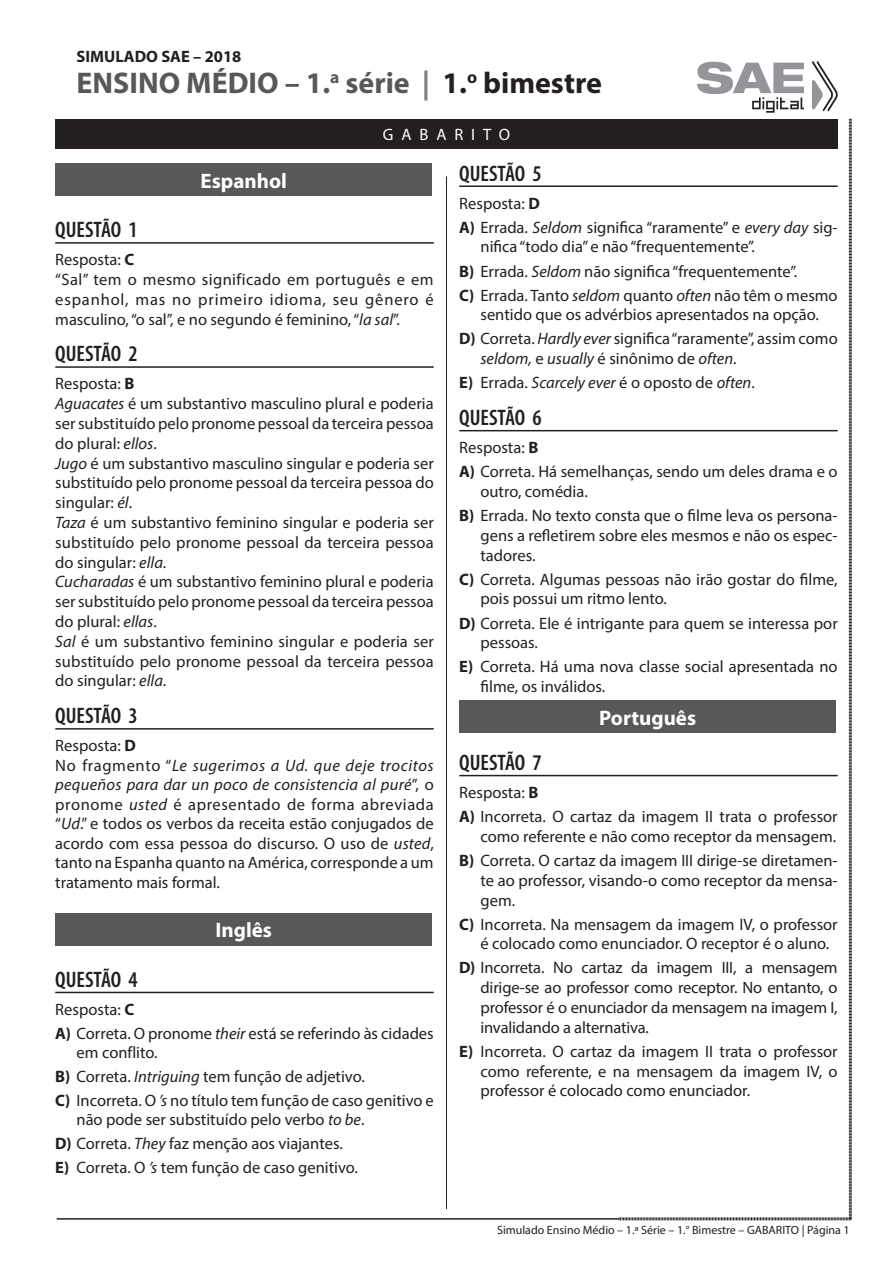
<style>
.page{position:relative;width:893px;height:1263px;background:#fff}
.page>*{position:absolute;margin:0;border:0;box-sizing:border-box;transform-origin:0 0}
.t1{font:700 30px "Myriad Pro";color:#57585a}
.t2{font:600 condensed 22.5px "Myriad Pro";color:#231f20}
.t3{font:700 21px "Myriad Pro";color:#fff}
.t4{font:16.5px/19.8px "Myriad Pro";color:#231f20}
.t5{font:16.5px/19.8px "Myriad Pro";letter-spacing:.025em;color:#231f20}
.t6{font:italic 16.5px/24px "Myriad Pro";color:#231f20;text-align:center}
.t7{font:700 16.5px "Myriad Pro";color:#231f20}
.t8{font:16.5px "Myriad Pro";letter-spacing:.48em;color:#fff}
.t9{font:12px "Myriad Pro";color:#231f20}
.s1{color:#808285}
.s2{color:#231f20}
.s3{font-weight:700}
.s4{font-style:italic}
.s5{font-style:normal}
.s6{font-weight:700;font-style:normal}
</style>
<div class="page">
<hr style="left:57px;top:1218px;width:562px;height:1px;background:#231f20">
<hr style="left:446px;top:176px;width:1px;height:1033px;background:#231f20">
<svg style="left:619px;top:119px;width:233px;height:1101px"></svg>
<hr style="left:55px;top:242px;width:379px;height:2px;background:#231f20">
<hr style="left:55px;top:366px;width:379px;height:2px;background:#231f20">
<hr style="left:55px;top:728px;width:379px;height:2px;background:#231f20">
<hr style="left:55px;top:992px;width:379px;height:1px;background:#231f20">
<div style="left:55px;top:164px;width:377px;height:32px;background:#57585a"></div>
<div style="left:55px;top:913px;width:377px;height:33px;background:#57585a"></div>
<hr style="left:459px;top:185px;width:379px;height:2px;background:#231f20">
<hr style="left:459px;top:430px;width:379px;height:1px;background:#231f20">
<hr style="left:459px;top:775px;width:379px;height:1px;background:#231f20">
<div style="left:459px;top:701px;width:377px;height:32px;background:#57585a"></div>
<div style="left:55px;top:119px;width:783px;height:30px;background:#231f20"></div>
<svg style="left:812px;top:61px;width:26px;height:50px"></svg>
<svg style="left:697px;top:62px;width:107px;height:51px"></svg>
<p class="t7" style="left:77px;top:46px;width:166px">SIMULADO SAE – 2018</p>
<h1 class="t1" style="left:77px;top:64px;width:527px">ENSINO MÉDIO – 1.<sup>a</sup> série <span class="s1">|</span> <span class="s2">1.</span><sup>o</sup> <span class="s2">bimestre</span></h1>
<p class="t8" style="left:383px;top:124px;width:129px">GABARITO</p>
<p class="t3" style="left:200px;top:167px;width:88px">Espanhol</p>
<h2 class="t2" style="left:55px;top:217px;width:84px">QUESTÃO 1</h2>
<p class="t5" style="left:55px;top:250px;width:380px">Resposta: <span class="s3">C<br></span>“Sal” tem o mesmo significado em português e em espanhol, mas no primeiro idioma, seu gênero é masculino, “o sal”, e no segundo é feminino, “<span class="s4">la sal</span>”.</p>
<h2 class="t2" style="left:55px;top:342px;width:84px">QUESTÃO 2</h2>
<p class="t4" style="left:55px;top:374px;width:380px">Resposta: <span class="s3">B<br></span><span class="s4">Aguacates</span> é um substantivo masculino plural e poderia ser substituído pelo pronome pessoal da terceira pessoa do plural: <span class="s4">ellos</span>.<br><span class="s4">Jugo</span> é um substantivo masculino singular e poderia ser substituído pelo pronome pessoal da terceira pessoa do singular: <span class="s4">él</span>.<br><span class="s4">Taza</span> é um substantivo feminino singular e poderia ser substituído pelo pronome pessoal da terceira pessoa do singular: <span class="s4">ella</span>.<br><span class="s4">Cucharadas</span> é um substantivo feminino plural e poderia ser substituído pelo pronome pessoal da terceira pessoa do plural: <span class="s4">ellas</span>.<br><span class="s4">Sal</span> é um substantivo feminino singular e poderia ser substituído pelo pronome pessoal da terceira pessoa do singular: <span class="s4">ella</span>.</p>
<h2 class="t2" style="left:55px;top:703px;width:84px">QUESTÃO 3</h2>
<p class="t4" style="left:55px;top:736px;width:380px">Resposta: <span class="s3">D<br></span>No fragmento “<span class="s4">Le sugerimos a Ud. que deje trocitos pequeños para dar un poco de consistencia al puré</span>”, o pronome <span class="s4">usted</span> é apresentado de forma abreviada “<span class="s4">Ud</span>.” e todos os verbos da receita estão conjugados de acordo com essa pessoa do discurso. O uso de <span class="s4">usted</span>, tanto na Espanha quanto na América, corresponde a um tratamento mais formal.</p>
<p class="t3" style="left:215px;top:917px;width:58px">Inglês</p>
<h2 class="t2" style="left:55px;top:967px;width:84px">QUESTÃO 4</h2>
<p class="t4" style="left:55px;top:997px;width:380px;line-height:23.7px">Resposta: <span class="s3">C<br>A)</span> Correta. O pronome <span class="s4">their</span> está se referindo às cidades</p>
<p class="t4" style="left:55px;top:1040px;width:380px;line-height:23.7px;text-indent:21px">em conflito.<br><span class="s3">B)</span> Correta. <span class="s4">Intriguing</span> tem função de adjetivo.<br><span class="s3">C)</span> Incorreta. O <span class="s4">’s</span> no título tem função de caso genitivo e</p>
<p class="t4" style="left:55px;top:1107px;width:311px;line-height:23.7px;text-indent:21px">não pode ser substituído pelo verbo <span class="s4">to be</span>.<br><span class="s3">D)</span> Correta. <span class="s4">They</span> faz menção aos viajantes.<br><span class="s3">E)</span> Correta. O <span class="s4">’s</span> tem função de caso genitivo.</p>
<h2 class="t2" style="left:459px;top:161px;width:84px">QUESTÃO 5</h2>
<p class="t4" style="left:459px;top:191px;width:380px;line-height:24px">Resposta: <span class="s3">D<br>A)</span> Errada. <span class="s4">Seldom</span> significa “raramente” e <span class="s4">every day</span> sig-</p>
<p class="t4" style="left:459px;top:235px;width:380px;line-height:24px;text-indent:21px">nifica “todo dia” e não “frequentemente”.<br><span class="s3">B)</span> Errada. <span class="s4">Seldom</span> não significa “frequentemente”.<br><span class="s3">C)</span> Errada. Tanto <span class="s4">seldom</span> quanto <span class="s4">often</span> não têm o mesmo</p>
<p class="t4" style="left:459px;top:303px;width:380px;line-height:24px;text-align:center">sentido que os advérbios apresentados na opção.<br><span class="s3">D)</span> Correta. <span class="s4">Hardly ever</span> significa “raramente”, assim como</p>
<p class="t6" style="left:459px;top:346px;width:297px">seldom, <span class="s5">e</span> usually <span class="s5">é sinônimo de</span> often<span class="s5">.<br></span><span class="s6">E)</span> <span class="s5">Errada.</span> Scarcely ever <span class="s5">é o oposto de</span> often<span class="s5">.</span></p>
<h2 class="t2" style="left:459px;top:405px;width:84px">QUESTÃO 6</h2>
<p class="t4" style="left:459px;top:435px;width:380px;line-height:24px">Resposta: <span class="s3">B<br>A)</span> Correta. Há semelhanças, sendo um deles drama e o</p>
<p class="t4" style="left:459px;top:479px;width:380px;line-height:24px;text-indent:21px">outro, comédia.<br><span class="s3">B)</span> Errada. No texto consta que o filme leva os persona-</p>
<p class="t4" style="left:480px;top:525px;width:359px">gens a refletirem sobre eles mesmos e não os espec&shy;tadores.</p>
<p class="t4" style="left:480px;top:569px;width:359px;text-indent:-21px"><span class="s3">C)</span> Correta. Algumas pessoas não irão gostar do filme, pois possui um ritmo lento.</p>
<p class="t4" style="left:480px;top:613px;width:359px;text-indent:-21px"><span class="s3">D)</span> Correta. Ele é intrigante para quem se interessa por pessoas.</p>
<p class="t4" style="left:480px;top:657px;width:359px;text-indent:-21px"><span class="s3">E)</span> Correta. Há uma nova classe social apresentada no filme, os inválidos.</p>
<p class="t3" style="left:599px;top:704px;width:98px">Português</p>
<h2 class="t2" style="left:459px;top:750px;width:84px">QUESTÃO 7</h2>
<p class="t4" style="left:459px;top:780px;width:380px;line-height:24px">Resposta: <span class="s3">B<br>A)</span> Incorreta. O cartaz da imagem II trata o professor</p>
<p class="t4" style="left:459px;top:824px;width:380px;line-height:24px;text-align:right">como referente e não como receptor da mensagem.<br><span class="s3">B)</span> Correta. O cartaz da imagem III dirige-se diretamen-</p>
<p class="t4" style="left:480px;top:870px;width:359px">te ao professor, visando-o como receptor da mensa&shy;gem.</p>
<p class="t4" style="left:480px;top:914px;width:359px;text-indent:-21px"><span class="s3">C)</span> Incorreta. Na mensagem da imagem IV, o professor é colocado como enunciador. O receptor é o aluno.</p>
<p class="t4" style="left:480px;top:958px;width:359px;text-align:justify;text-indent:-21px"><span class="s3">D)</span> Incorreta. No cartaz da imagem III, a mensagem dirige-se ao professor como receptor. No entanto, o professor é o enunciador da mensagem na imagem I, invalidando a alternativa.</p>
<p class="t4" style="left:480px;top:1041px;width:359px;text-align:justify;text-indent:-21px"><span class="s3">E)</span> Incorreta. O cartaz da imagem II trata o professor como referente, e na mensagem da imagem IV, o professor é colocado como enunciador.</p>
<p class="t9" style="left:497px;top:1223px;width:354px">Simulado Ensino Médio – 1.ª Série – 1.° Bimestre – GABARITO | Página 1</p>
</div>
